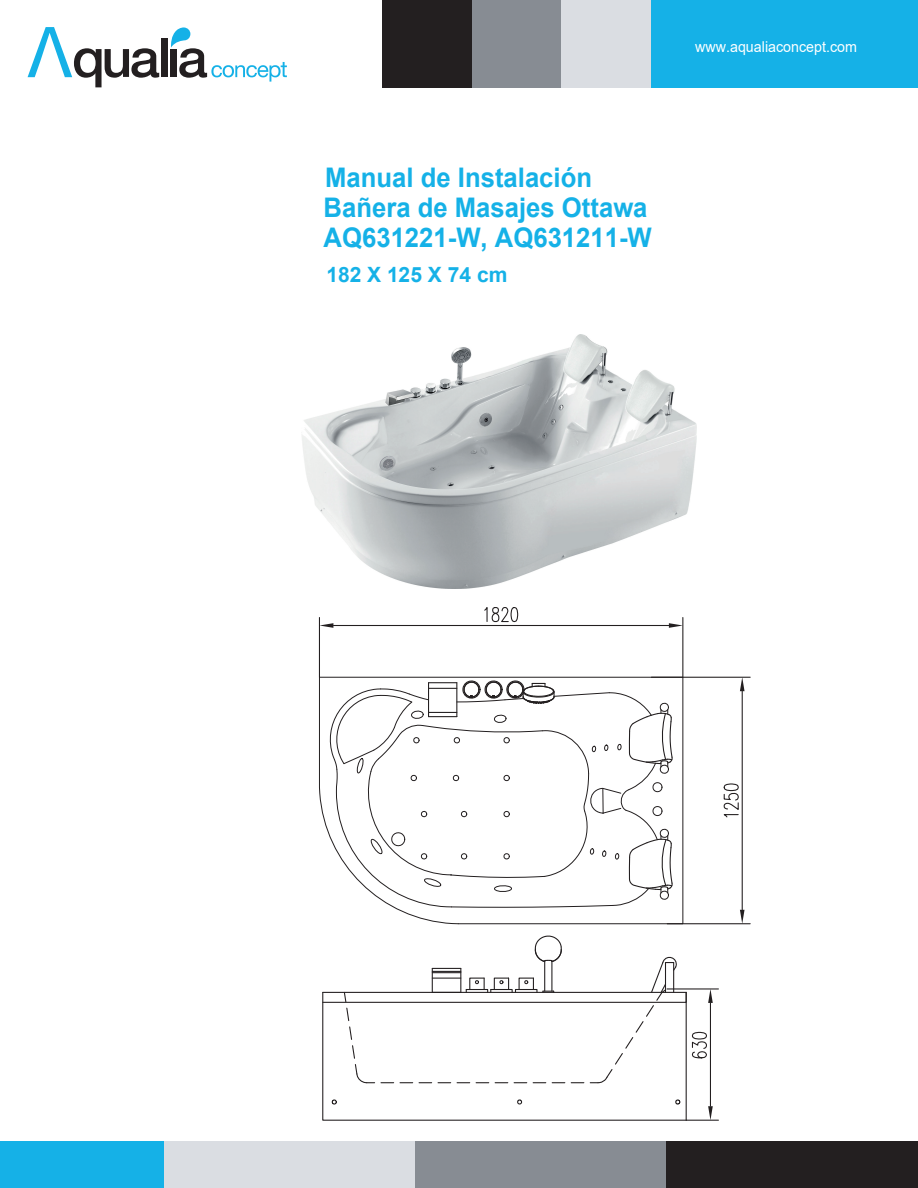
<style>
.page{position:relative;width:918px;height:1188px;background:#fff}
.page>*{position:absolute;margin:0;border:0;box-sizing:border-box;transform-origin:0 0}
.t1{font:700 27px/30.2px "Arial";color:#15b1e7;scale:.95 1}
.t2{font:700 21px "Arial";color:#15b1e7}
.t3{font:15px "Arial";color:#fff;scale:.95 1}
</style>
<div class="page">
<div style="left:650px;top:0;width:268px;height:88px;background:#15b1e7"></div>
<div style="left:561px;top:0;width:89px;height:88px;background:#dadde2"></div>
<div style="left:472px;top:0;width:89px;height:88px;background:#878c93"></div>
<div style="left:382px;top:0;width:90px;height:88px;background:#231f20"></div>
<div style="left:0;top:1141px;width:164px;height:47px;background:#15b1e7"></div>
<div style="left:164px;top:1141px;width:252px;height:47px;background:#dadde2"></div>
<div style="left:416px;top:1141px;width:251px;height:47px;background:#878c93"></div>
<div style="left:667px;top:1141px;width:251px;height:47px;background:#231f20"></div>
<div style="left:162px;top:38px;width:6px;height:39px;background:#231f20"></div>
<svg style="left:28px;top:27px;width:131px;height:60px"></svg>
<svg style="left:171px;top:27px;width:116px;height:55px"></svg>
<img style="left:302px;top:334px;width:394px;height:255px">
<hr style="left:319px;top:618px;width:1px;height:59px;background:#231f20">
<hr style="left:682px;top:618px;width:1px;height:59px;background:#231f20">
<hr style="left:333px;top:625px;width:336px;height:1px;background:#231f20">
<svg style="left:320px;top:623px;width:13px;height:5px"></svg>
<svg style="left:669px;top:623px;width:14px;height:5px"></svg>
<svg style="left:484px;top:607px;width:35px;height:16px"></svg>
<hr style="left:651px;top:677px;width:99px;height:1px;background:#231f20">
<hr style="left:667px;top:923px;width:83px;height:1px;background:#231f20">
<hr style="left:742px;top:691px;width:1px;height:219px;background:#231f20">
<svg style="left:740px;top:677px;width:5px;height:14px"></svg>
<svg style="left:740px;top:910px;width:5px;height:14px"></svg>
<svg style="left:723px;top:783px;width:16px;height:35px"></svg>
<svg style="left:319px;top:677px;width:354px;height:247px"></svg>
<hr style="left:667px;top:988px;width:51px;height:2px;background:#231f20">
<hr style="left:686px;top:1120px;width:32px;height:1px;background:#231f20">
<hr style="left:710px;top:1003px;width:1px;height:103px;background:#231f20">
<svg style="left:708px;top:1106px;width:5px;height:14px"></svg>
<svg style="left:431px;top:935px;width:282px;height:149px"></svg>
<svg style="left:322px;top:991px;width:365px;height:130px"></svg>
<p class="t3" style="left:695px;top:36px;width:172px">www.aqualiaconcept.com</p>
<p class="t1" style="left:324px;top:163px;width:347px">Manual de Instalación<br>Bañera de Masajes Ottawa<br>AQ631221-W, AQ631211-W</p>
<p class="t2" style="left:326px;top:259px;width:183px">182 X 125 X 74 cm</p>
</div>
